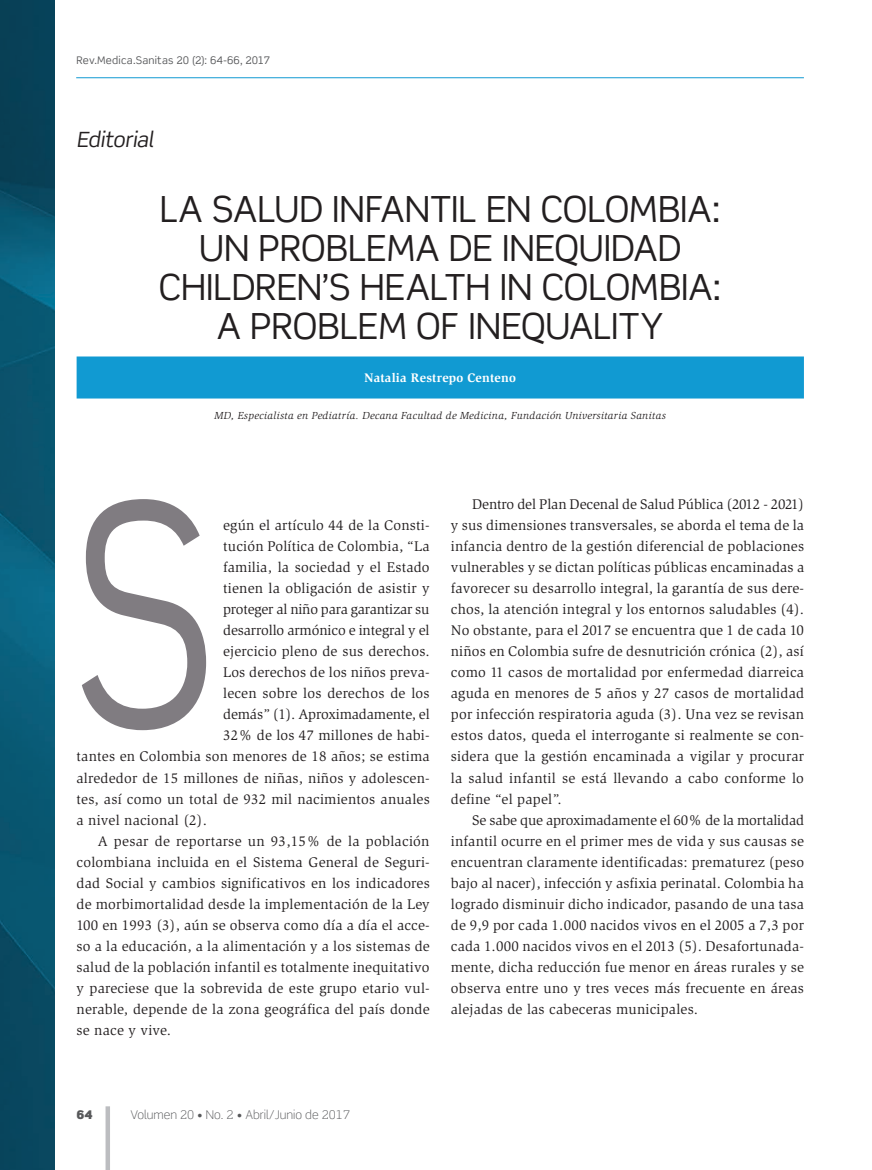
<style>
.page{position:relative;width:872px;height:1170px;background:#fff}
.page>*{position:absolute;margin:0;border:0;box-sizing:border-box;transform-origin:0 0}
.t1{font:36px/39px "Scene Std";letter-spacing:-.005em;color:#231f20;text-align:center}
.t2{font:italic 21px "Scene Std";letter-spacing:-.01em;color:#231f20}
.t3{font:14.4px/21px "Slimbach Std";letter-spacing:.015em;color:#231f20;text-align:justify}
.t4{font:14.4px "Slimbach Std";letter-spacing:-.01em;color:#231f20}
.t5{font:14.4px "Slimbach Std";letter-spacing:-.005em;color:#231f20}
.t6{font:700 12.75px "Slimbach Std";letter-spacing:.015em;color:#fff}
.t7{font:300 12px "Scene Std";color:#57585a}
.t8{font:900 12px "Scene Std";color:#57585a}
.t9{font:italic 10.5px "Slimbach Std";letter-spacing:.03em;color:#231f20}
.t10{font:10.5px "Scene Std";letter-spacing:.02em;color:#57585a}
.s1{font-style:inherit}
</style>
<div class="page">
<hr style="left:106px;top:1106px;width:4px;height:63px;background:#bcbdc0">
<hr style="left:76px;top:77px;width:728px;height:1px;background:#119ad2">
<img style="left:0;top:0;width:55px;height:1169px">
<div style="left:77px;top:356px;width:727px;height:42px;background:#119ad2"></div>
<svg style="left:82px;top:499px;width:124px;height:231px"></svg>
<p class="t10" style="left:77px;top:53px;width:195px">Rev.Medica.Sanitas <span class="s1">20 (2): 64-66, 2017</span></p>
<h2 class="t2" style="left:77px;top:127px;width:78px">Editorial</h2>
<h1 class="t1" style="left:159px;top:189px;width:564px">LA SALUD INFANTIL EN COLOMBIA:<br>UN PROBLEMA DE INEQUIDAD<br>CHILDREN’S HEALTH IN COLOMBIA:<br>A PROBLEM OF INEQUALITY</h1>
<p class="t6" style="left:364px;top:370px;width:153px">Natalia Restrepo Centeno</p>
<p class="t9" style="left:214px;top:410px;width:453px">MD, Especialista en Pediatría. Decana Facultad de Medicina, Fundación Universitaria Sanitas</p>
<p class="t3" style="left:223px;top:515px;width:208px">egún el artículo 44 de la Consti-</p>
<p class="t3" style="left:223px;top:536px;width:208px">tución Política de Colombia, “La</p>
<p class="t3" style="left:223px;top:557px;width:208px">familia, la sociedad y el Estado</p>
<p class="t3" style="left:223px;top:578px;width:208px">tienen la obligación de asistir y</p>
<p class="t4" style="left:223px;top:601px;width:208px">proteger al niño para garantizar su</p>
<p class="t5" style="left:223px;top:622px;width:208px">desarrollo armónico e integral y el</p>
<p class="t3" style="left:223px;top:641px;width:208px">ejercicio pleno de sus derechos.</p>
<p class="t3" style="left:223px;top:662px;width:208px">Los derechos de los niños preva-</p>
<p class="t3" style="left:223px;top:683px;width:208px">lecen sobre los derechos de los</p>
<p class="t4" style="left:223px;top:706px;width:208px">demás” (1). Aproximadamente, el</p>
<p class="t3" style="left:223px;top:725px;width:208px">32% de los 47 millones de habi-</p>
<p class="t3" style="left:77px;top:746px;width:355px">tantes en Colombia son menores de 18 años; se estima</p>
<p class="t3" style="left:77px;top:767px;width:354px">alrededor de 15 millones de niñas, niños y adolescen-</p>
<p class="t3" style="left:77px;top:788px;width:355px">tes, así como un total de 932 mil nacimientos anuales</p>
<p class="t3" style="left:77px;top:809px;width:132px">a nivel nacional (2).</p>
<p class="t3" style="left:98px;top:830px;width:333px">A pesar de reportarse un 93,15% de la población</p>
<p class="t3" style="left:77px;top:851px;width:354px">colombiana incluida en el Sistema General de Seguri-</p>
<p class="t3" style="left:77px;top:872px;width:355px">dad Social y cambios significativos en los indicadores</p>
<p class="t3" style="left:77px;top:893px;width:355px">de morbimortalidad desde la implementación de la Ley</p>
<p class="t3" style="left:77px;top:914px;width:354px">100 en 1993 (3), aún se observa como día a día el acce-</p>
<p class="t3" style="left:77px;top:935px;width:355px">so a la educación, a la alimentación y a los sistemas de</p>
<p class="t3" style="left:77px;top:956px;width:354px">salud de la población infantil es totalmente inequitativo</p>
<p class="t3" style="left:77px;top:977px;width:354px">y pareciese que la sobrevida de este grupo etario vul-</p>
<p class="t3" style="left:77px;top:998px;width:355px">nerable, depende de la zona geográfica del país donde</p>
<p class="t3" style="left:77px;top:1019px;width:96px">se nace y vive.</p>
<p class="t3" style="left:451px;top:494px;width:355px;text-indent:21px">Dentro del Plan Decenal de Salud Pública (2012 - 2021) y sus dimensiones transversales, se aborda el tema de la infancia dentro de la gestión diferencial de poblaciones vulnerables y se dictan políticas públicas encaminadas a favorecer su desarrollo integral, la garantía de sus dere&shy;chos, la atención integral y los entornos saludables (4).<br>No obstante, para el 2017 se encuentra que 1 de cada 10 niños en Colombia sufre de desnutrición crónica (2), así como 11 casos de mortalidad por enfermedad diarreica aguda en menores de 5 años y 27 casos de mortalidad por infección respiratoria aguda (3). Una vez se revisan estos datos, queda el interrogante si realmente se con&shy;sidera que la gestión encaminada a vigilar y procurar la salud infantil se está llevando a cabo conforme lo define “el papel”.</p>
<p class="t3" style="left:451px;top:809px;width:355px;text-indent:21px">Se sabe que aproximadamente el 60% de la mortalidad infantil ocurre en el primer mes de vida y sus causas se encuentran claramente identificadas: prematurez (peso bajo al nacer), infección y asfixia perinatal. Colombia ha logrado disminuir dicho indicador, pasando de una tasa de 9,9 por cada 1.000 nacidos vivos en el 2005 a 7,3 por cada 1.000 nacidos vivos en el 2013 (5). Desafortunada&shy;mente, dicha reducción fue menor en áreas rurales y se observa entre uno y tres veces más frecuente en áreas alejadas de las cabeceras municipales.</p>
<p class="t8" style="left:76px;top:1106px;width:18px">64</p>
<p class="t7" style="left:130px;top:1106px;width:221px">Volumen 20 • No. 2 • Abril/Junio de 2017</p>
</div>
